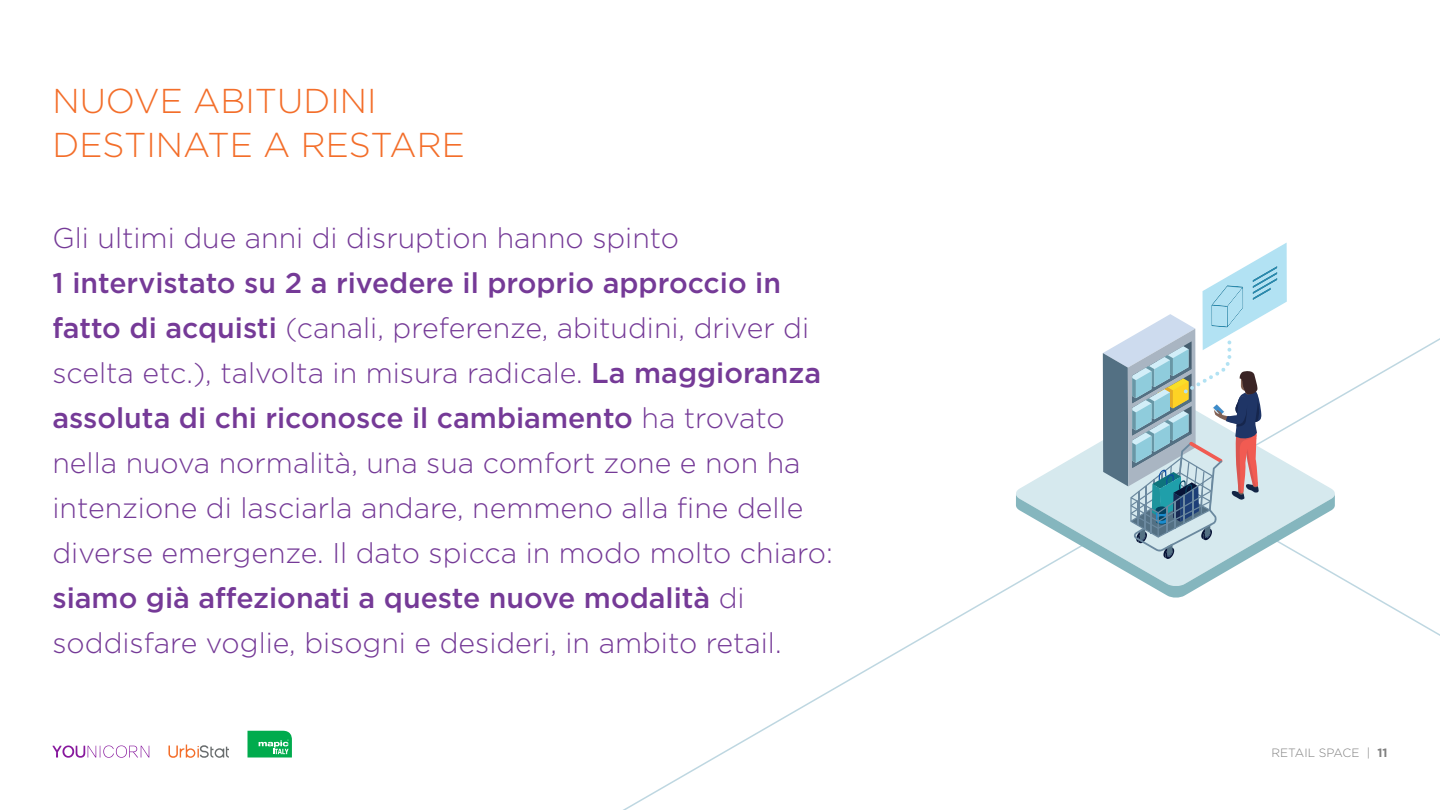
<style>
.page{position:relative;width:1440px;height:810px;background:#fff}
.page>*{position:absolute;margin:0;border:0;box-sizing:border-box;transform-origin:0 0}
.t1{font:300 34.5px "Gotham";color:#f36e2a}
.t2{font:300 28.5px/45px "Gotham";color:#753a97}
.t3{font:300 12px "Gotham";color:#808080}
.s1{font-weight:500}
.s2{font-weight:700}
</style>
<div class="page">
<svg style="left:168px;top:745px;width:61px;height:13px"></svg>
<svg style="left:53px;top:746px;width:96px;height:12px"></svg>
<svg style="left:248px;top:731px;width:44px;height:27px"></svg>
<svg style="left:1016px;top:243px;width:319px;height:355px"></svg>
<p class="t1" style="left:52px;top:82px;width:326px">NUOVE ABITUDINI</p>
<p class="t1" style="left:52px;top:127px;width:414px">DESTINATE A RESTARE</p>
<p class="t2" style="left:52px;top:215px;width:628px">Gli ultimi due anni di disruption hanno spinto</p>
<p class="t2" style="left:52px;top:260px;width:782px"><span class="s1">1 intervistato su 2 a rivedere il proprio approccio in fatto di acquisti</span> (canali, preferenze, abitudini, driver di scelta etc.), talvolta in misura radicale. <span class="s1">La maggioranza assoluta di chi riconosce il cambiamento</span> ha trovato nella nuova normalità, una sua comfort zone e non ha intenzione di lasciarla andare, nemmeno alla fine delle diverse emergenze. Il dato spicca in modo molto chiaro: <span class="s1">siamo già affezionati a queste nuove modalità</span> di soddisfare voglie, bisogni e desideri, in ambito retail.</p>
<p class="t3" style="left:1272px;top:747px;width:117px">RETAIL SPACE | <span class="s2">11</span></p>
</div>
